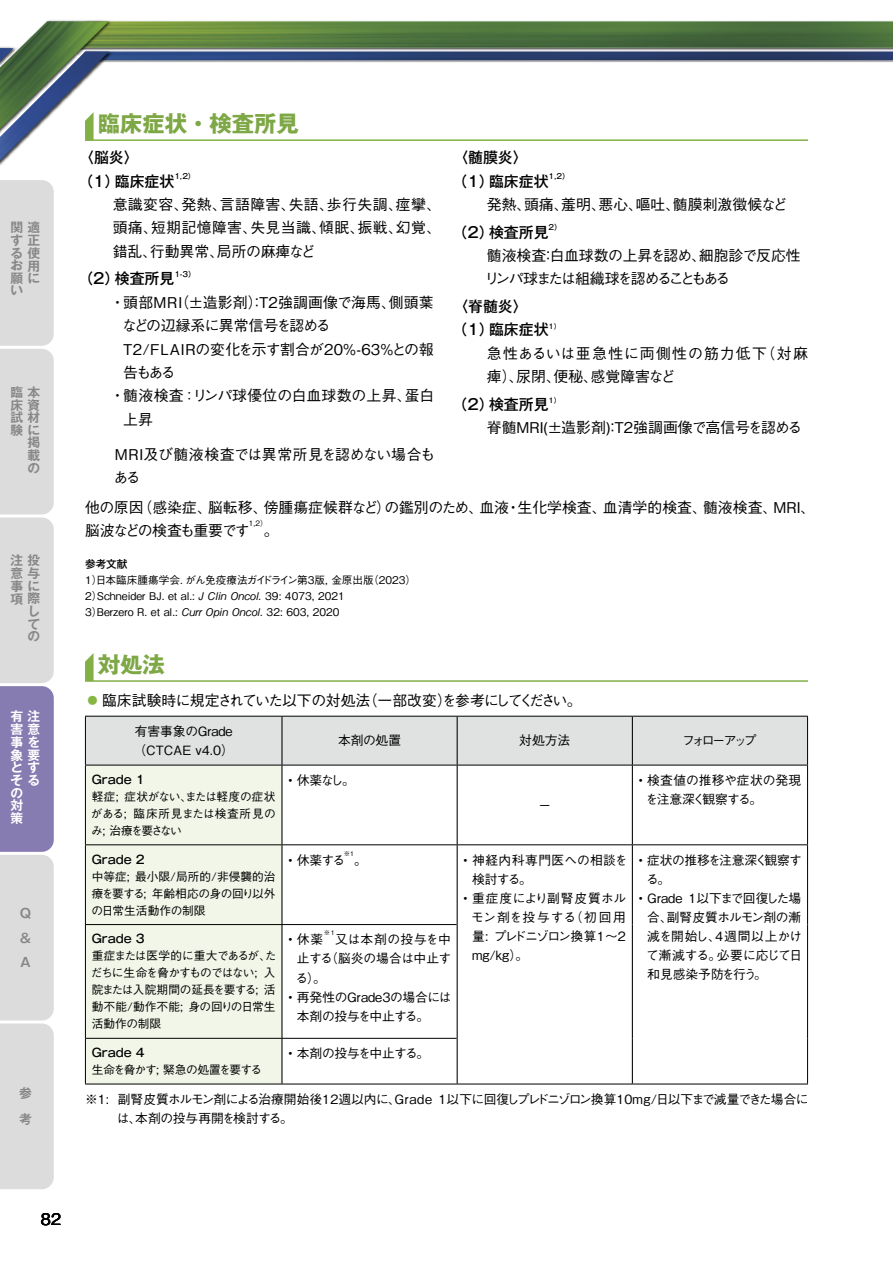
<style>
.page{position:relative;width:893px;height:1263px;background:#fff}
.page>*{position:absolute;margin:0;border:0;box-sizing:border-box;transform-origin:0 0}
.t1{font:700 22.35px "Gothic MB101 Pr 6";color:#7ea746}
.t2{font:500 15.9px "Gothic BBB Pr 6";color:#000}
.t3{font:500 14.85px/23.4px "Gothic BBB Pr 6";color:#000}
.t4{font:500 14.85px/23.4px "Gothic MB101 Pr 6";color:#000}
.t5{font:500 14.85px/23.4px "Gothic BBB Pr 6";letter-spacing:-.065em;color:#000}
.t6{font:500 14.85px "Gothic BBB Pr 6";letter-spacing:-.04em;color:#000}
.t7{font:500 14.85px/23.4px "Gothic BBB Pr 6";letter-spacing:.045em;color:#000}
.t8{font:500 14.85px "Gothic BBB Pr 6";letter-spacing:-.045em;color:#000}
.t9{font:500 12.75px/19.2px "Gothic BBB Pr 6";letter-spacing:-.01em;color:#000}
.t10{font:500 12.75px/19.2px "Gothic BBB Pr 6";letter-spacing:-.035em;color:#000}
.t11{font:700 12.75px/12.6px "Gothic MB101 Pr 6 De";color:#878788;text-align:justify}
.t12{font:500 12.75px/19.2px "Gothic BBB Pr 6";letter-spacing:.025em;color:#000}
.t13{font:700 12.75px/12.6px "Gothic MB101 Pr 6 De";color:#fff}
.t14{font:500 12.75px "Gothic BBB Pr 6";letter-spacing:-.03em;color:#000}
.t15{font:500 12.75px "Gothic BBB Pr 6";letter-spacing:-.195em;color:#000}
.t16{font:500 11.7px/17px "Gothic BBB Pr 6";letter-spacing:-.03em;color:#000;text-align:justify}
.t17{font:500 11.7px "Gothic MB101 Pr 6";color:#000}
.t18{font:500 11.7px "Gothic BBB Pr 6";letter-spacing:-.08em;color:#000}
.t19{font:500 10.65px/15.9px "Gothic BBB Pr 6";color:#000}
.t20{font:500 10.65px "Gothic MB101 Pr 6";color:#000}
.t21{font:500 7.5px "Gothic MB101 Pr 6";color:#000}
.t22{font:500 7.5px "Gothic BBB Pr 6";color:#000}
.t23{font:500 6.9px "Gothic MB101 Pr 6";color:#000}
.t24{font:500 6.45px "Gothic BBB Pr 6";color:#000}
.s1{font-size:13.8px}
.s2{color:#86b745}
</style>
<div class="page">
<svg style="left:113px;top:21px;width:780px;height:31px;background:#618050"></svg>
<img style="left:113px;top:52px;width:780px;height:8px">
<img style="left:0;top:20px;width:113px;height:145px">
<img style="left:0;top:21px;width:109px;height:121px">
<svg style="left:85px;top:112px;width:9px;height:27px"></svg>
<hr style="left:85px;top:139px;width:723px;height:2px;background:#82af46">
<svg style="left:85px;top:653px;width:9px;height:27px"></svg>
<hr style="left:85px;top:680px;width:723px;height:2px;background:#82af46">
<div style="left:86px;top:717px;width:721px;height:48px;background:#e0e1e1"></div>
<div style="left:86px;top:766px;width:195px;height:318px;background:#f1f6e9"></div>
<hr style="left:281px;top:716px;width:1px;height:49px;background:#000">
<hr style="left:457px;top:716px;width:1px;height:49px;background:#000">
<hr style="left:632px;top:716px;width:1px;height:49px;background:#000">
<hr style="left:281px;top:765px;width:1px;height:79px;background:#000">
<hr style="left:457px;top:765px;width:1px;height:79px;background:#000">
<hr style="left:632px;top:765px;width:1px;height:79px;background:#000">
<hr style="left:281px;top:845px;width:1px;height:79px;background:#000">
<hr style="left:457px;top:845px;width:1px;height:79px;background:#000">
<hr style="left:632px;top:845px;width:1px;height:79px;background:#000">
<hr style="left:281px;top:925px;width:1px;height:113px;background:#000">
<hr style="left:457px;top:924px;width:1px;height:114px;background:#000">
<hr style="left:632px;top:924px;width:1px;height:114px;background:#000">
<hr style="left:281px;top:1039px;width:1px;height:45px;background:#000">
<hr style="left:457px;top:1038px;width:1px;height:46px;background:#000">
<hr style="left:632px;top:1038px;width:1px;height:46px;background:#000">
<hr style="left:85px;top:716px;width:197px;height:1px;background:#000">
<hr style="left:85px;top:716px;width:1px;height:49px;background:#000">
<hr style="left:282px;top:716px;width:175px;height:1px;background:#000">
<hr style="left:457px;top:716px;width:175px;height:1px;background:#000">
<hr style="left:632px;top:716px;width:176px;height:1px;background:#000">
<hr style="left:807px;top:716px;width:1px;height:49px;background:#000">
<hr style="left:85px;top:765px;width:197px;height:1px;background:#000">
<hr style="left:85px;top:765px;width:1px;height:79px;background:#000">
<hr style="left:282px;top:765px;width:175px;height:1px;background:#000">
<hr style="left:457px;top:765px;width:175px;height:1px;background:#000">
<hr style="left:632px;top:765px;width:176px;height:1px;background:#000">
<hr style="left:807px;top:765px;width:1px;height:79px;background:#000">
<hr style="left:85px;top:844px;width:197px;height:1px;background:#000">
<hr style="left:85px;top:845px;width:1px;height:79px;background:#000">
<hr style="left:282px;top:844px;width:175px;height:1px;background:#000">
<hr style="left:457px;top:844px;width:175px;height:1px;background:#000">
<hr style="left:632px;top:844px;width:176px;height:1px;background:#000">
<hr style="left:807px;top:845px;width:1px;height:79px;background:#000">
<hr style="left:85px;top:924px;width:197px;height:1px;background:#000">
<hr style="left:85px;top:925px;width:1px;height:113px;background:#000">
<hr style="left:282px;top:924px;width:175px;height:1px;background:#000">
<hr style="left:807px;top:924px;width:1px;height:114px;background:#000">
<hr style="left:85px;top:1038px;width:197px;height:1px;background:#000">
<hr style="left:85px;top:1039px;width:1px;height:45px;background:#000">
<hr style="left:282px;top:1038px;width:175px;height:1px;background:#000">
<hr style="left:807px;top:1038px;width:1px;height:46px;background:#000">
<hr style="left:85px;top:1084px;width:197px;height:1px;background:#000">
<hr style="left:282px;top:1084px;width:175px;height:1px;background:#000">
<hr style="left:457px;top:1084px;width:175px;height:1px;background:#000">
<hr style="left:632px;top:1084px;width:176px;height:1px;background:#000">
<svg style="left:0;top:180px;width:54px;height:1009px;background:#cecdd5"></svg>
<p class="t11" style="left:11px;top:221px;width:31px">関適す正る使お用願にい</p>
<p class="t11" style="left:11px;top:385px;width:31px;text-align:right">臨本床資試材験に掲<br>載<br>の</p>
<p class="t11" style="left:11px;top:554px;width:31px;text-align:right">注投意与事に項際し<br>て<br>の</p>
<p class="t13" style="left:11px;top:710px;width:31px">有注害意事を象要と<br>そるの<br>対<br>策</p>
<p class="t13" style="left:28px;top:761px;width:13px">す</p>
<p class="t11" style="left:19px;top:900px;width:13px;line-height:24.6px">Ｑ＆Ａ</p>
<p class="t11" style="left:19px;top:1080px;width:14px;line-height:25.5px">参考</p>
<h1 class="t1" style="left:98px;top:105px;width:202px">臨床症状・検査所見</h1>
<p class="t4" style="left:78px;top:145px;width:97px">〈脳炎〉<br>（1）臨床症状</p>
<p class="t21" style="left:174px;top:170px;width:23px">1,2）</p>
<p class="t3" style="left:113px;top:192px;width:330px;text-align:justify">意識変容、発熱、言語障害、失語、歩行失調、痙攣、頭痛、短期記憶障害、失見当識、傾眠、振戦、幻覚、錯乱、行動異常、局所の麻痺など</p>
<p class="t4" style="left:78px;top:266px;width:97px">（2）検査所見</p>
<p class="t21" style="left:174px;top:268px;width:23px">1-3）</p>
<p class="t3" style="left:110px;top:290px;width:325px">・ 頭部MRI（±造影剤）：T2強調画像で海馬、側頭葉</p>
<p class="t8" style="left:122px;top:314px;width:210px">などの辺縁系に異常信号を認める</p>
<p class="t3" style="left:123px;top:336px;width:312px">T2/FLAIRの変化を示す割合が20%-63%との報</p>
<p class="t3" style="left:123px;top:360px;width:54px">告もある</p>
<p class="t3" style="left:110px;top:383px;width:326px">・ 髄液検査<span class="s1">：</span>リンパ球優位の白血球数の上昇、蛋白</p>
<p class="t3" style="left:123px;top:407px;width:31px">上昇</p>
<p class="t3" style="left:114px;top:442px;width:323px">MRI及び髄液検査では異常所見を認めない場合もある</p>
<p class="t4" style="left:453px;top:145px;width:97px">〈髄膜炎〉（1）臨床症状</p>
<p class="t21" style="left:549px;top:170px;width:23px">1,2）</p>
<p class="t3" style="left:487px;top:192px;width:302px">発熱、頭痛、羞明、悪心、嘔吐、髄膜刺激徴候など</p>
<p class="t4" style="left:453px;top:220px;width:97px">（2）検査所見</p>
<p class="t21" style="left:549px;top:221px;width:15px">2）</p>
<p class="t5" style="left:484px;top:243px;width:318px">髄液検査：白血球数の上昇を認め、細胞診で反応性リンパ球または組織球を認めることもある</p>
<p class="t4" style="left:453px;top:294px;width:97px">〈脊髄炎〉（1）臨床症状</p>
<p class="t23" style="left:549px;top:320px;width:14px">1）</p>
<p class="t7" style="left:487px;top:341px;width:323px">急性あるいは亜急性に両側性の筋力低下（対麻痺）、尿閉、便秘、感覚障害など</p>
<p class="t4" style="left:453px;top:392px;width:97px">（2）検査所見</p>
<p class="t23" style="left:549px;top:395px;width:14px">1）</p>
<p class="t3" style="left:487px;top:415px;width:317px">脊髄MRI(±造影剤：) T2強調画像で高信号を認める</p>
<p class="t3" style="left:85px;top:495px;width:732px">他の原因（感染症、脳転移、傍腫瘍症候群など）の鑑別のため、血液・生化学検査、血清学的検査、髄液検査、MRI、脳波などの検査も重要です</p>
<p class="t22" style="left:249px;top:517px;width:20px">1,2）</p>
<p class="t3" style="left:264px;top:518px;width:16px">。</p>
<p class="t20" style="left:85px;top:555px;width:44px">参考文献</p>
<p class="t19" style="left:85px;top:571px;width:333px">1）日本臨床腫瘍学会. がん免疫療法ガイドライン第3版, 金原出版（2023）<br>2）Schneider BJ. et al.: J Clin Oncol. 39: 4073, 2021<br>3）Berzero R. et al.: Curr Opin Oncol. 32: 603, 2020</p>
<h1 class="t1" style="left:98px;top:646px;width:68px">対処法</h1>
<p class="t6" style="left:85px;top:688px;width:498px"><span class="s2">●</span> 臨床試験時に規定されていた以下の対処法（一部改変）を参考にしてください。</p>
<p class="t9" style="left:133px;top:721px;width:102px">有害事象のGrade（CTCAE v4.0）</p>
<p class="t9" style="left:338px;top:730px;width:65px">本剤の処置</p>
<p class="t9" style="left:519px;top:730px;width:53px">対処方法</p>
<p class="t15" style="left:682px;top:730px;width:76px">フォローアップ</p>
<p class="t17" style="left:92px;top:770px;width:54px">Grade 1</p>
<p class="t16" style="left:91px;top:787px;width:187px">軽症; 症状がない、または軽度の症状がある; 臨床所見または検査所見のみ; 治療を要さない</p>
<p class="t9" style="left:288px;top:770px;width:68px">• 休薬なし。</p>
<p class="t9" style="left:645px;top:770px;width:157px;text-indent:-7px">• 検査値の推移や症状の発現を注意深く観察する。</p>
<p class="t9" style="left:538px;top:794px;width:14px">ー</p>
<p class="t17" style="left:92px;top:849px;width:54px">Grade 2</p>
<p class="t16" style="left:91px;top:867px;width:186px">中等症; 最小限/局所的/非侵襲的治療を要する; 年齢相応の身の回り以外の日常生活動作の制限</p>
<p class="t17" style="left:92px;top:929px;width:54px">Grade 3</p>
<p class="t16" style="left:91px;top:947px;width:187px">重症または医学的に重大であるが、ただちに生命を脅かすものではない; 入院または入院期間の延長を要する; 活動不能/動作不能; 身の回りの日常生活動作の制限</p>
<p class="t24" style="left:344px;top:848px;width:12px">※1</p>
<p class="t9" style="left:288px;top:849px;width:58px">• 休薬する</p>
<p class="t9" style="left:354px;top:849px;width:14px">。</p>
<p class="t12" style="left:472px;top:849px;width:157px;text-indent:-9px">• 神経内科専門医への相談を検討する。</p>
<p class="t9" style="left:471px;top:888px;width:157px;text-align:justify;text-indent:-8px">• 重症度により副腎皮質ホルモン剤を投与する（初回用量: プレドニゾロン換算1～2 mg/kg）。</p>
<p class="t24" style="left:324px;top:928px;width:12px">※1</p>
<p class="t9" style="left:296px;top:929px;width:157px;text-align:justify;text-indent:40px">又は本剤の投与を中止する（脳炎の場合は中止する）。</p>
<p class="t9" style="left:297px;top:986px;width:156px;text-indent:-9px">• 再発性のGrade3の場合には本剤の投与を中止する。</p>
<p class="t9" style="left:288px;top:929px;width:36px">• 休薬</p>
<p class="t10" style="left:646px;top:849px;width:157px;text-indent:-7px">• 症状の推移を注意深く観察する。</p>
<p class="t9" style="left:646px;top:888px;width:157px;text-align:justify;text-indent:-8px">• Grade 1以下まで回復した場合、副腎皮質ホルモン剤の漸減を開始し、4週間以上かけて漸減する。必要に応じて日和見感染予防を行う。</p>
<p class="t14" style="left:288px;top:1043px;width:142px">• 本剤の投与を中止する。</p>
<p class="t10" style="left:117px;top:1089px;width:693px;text-indent:-32px">※1: 副腎皮質ホルモン剤による治療開始後12週以内に、Grade 1以下に回復しプレドニゾロン換算10mg/日以下まで減量できた場合には、本剤の投与再開を検討する。</p>
<p class="t17" style="left:92px;top:1043px;width:54px">Grade 4</p>
<p class="t18" style="left:92px;top:1060px;width:172px">生命を脅かす; 緊急の処置を要する</p>
<p class="t2" style="left:41px;top:1206px;width:22px">82</p>
</div>
